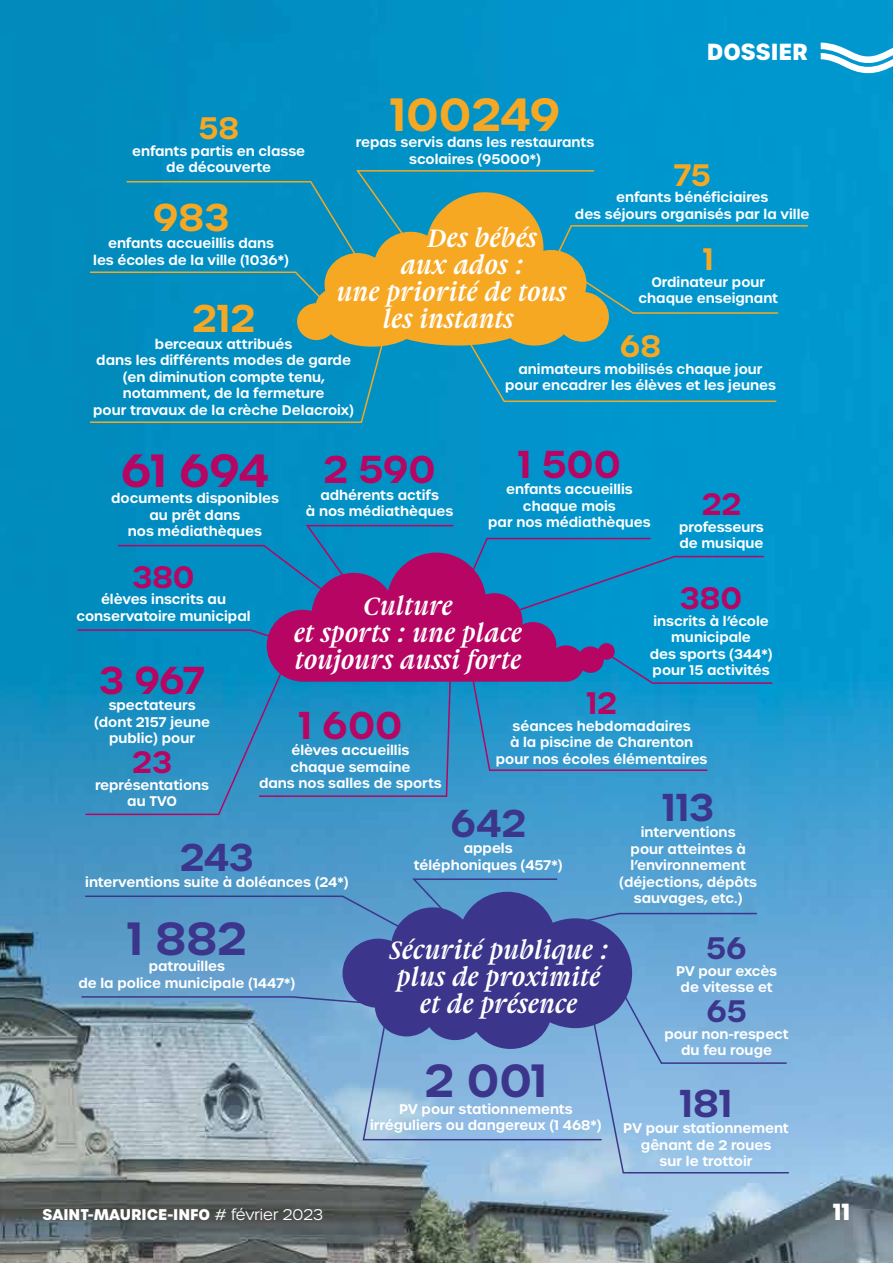
<style>
.page{position:relative;width:893px;height:1263px;background:#fff}
.page>*{position:absolute;margin:0;border:0;box-sizing:border-box;transform-origin:0 0}
.t1{font:600 45px "Urbane";color:#3b368c}
.t2{font:600 45px "Urbane";color:#f7a823}
.t3{font:600 45px "Urbane";color:#b60562}
.t4{font:600 37.5px "Urbane";color:#b60562}
.t5{font:600 37.5px "Urbane";color:#3b368c}
.t6{font:600 37.5px "Urbane";color:#f7a823}
.t7{font:600 30px "Urbane";color:#b60562}
.t8{font:600 30px "Urbane";color:#f7a823}
.t9{font:600 30px "Urbane";color:#3b368c}
.t10{font:italic 700 27px/27px "Gauthier FY";color:#fff;text-align:center}
.t11{font:700 22.5px "Urbane";color:#fff}
.t12{font:700 15px "Urbane";color:#fff}
.t13{font:600 13.5px/16.5px "Urbane";color:#fff;text-align:center}
.s1{font-weight:300}
</style>
<div class="page">
<img style="left:0;top:0;width:893px;height:1263px">
<div style="left:297px;top:314px;width:312px;height:33px;background:#f7a823"></div>
<svg style="left:464px;top:334px;width:314px;height:69px;background:#1296c0"></svg>
<div style="left:89px;top:334px;width:297px;height:90px;background:#018ec3"></div>
<svg style="left:89px;top:169px;width:720px;height:145px;background:#3b96a0"></svg>
<svg style="left:76px;top:524px;width:698px;height:292px;background:#2d7db8"></svg>
<svg style="left:84px;top:878px;width:674px;height:54px;background:#5499c9"></svg>
<svg style="left:80px;top:983px;width:710px;height:191px;background:#8cb0cd"></svg>
<svg style="left:342px;top:892px;width:290px;height:157px;background:#4857a1"></svg>
<svg style="left:821px;top:43px;width:72px;height:30px"></svg>
<h3 class="t11" style="left:707px;top:36px;width:103px">DOSSIER</h3>
<h1 class="t2" style="left:390px;top:84px;width:172px">100249</h1>
<p class="t13" style="left:356px;top:134px;width:240px">repas servis dans les restaurants scolaires (95000*)</p>
<h3 class="t8" style="left:198px;top:108px;width:42px">58</h3>
<p class="t13" style="left:132px;top:143px;width:175px">enfants partis en classe de découverte</p>
<h3 class="t8" style="left:674px;top:155px;width:39px">75</h3>
<p class="t13" style="left:575px;top:189px;width:236px">enfants bénéficiaires<br>des séjours organisés par la ville</p>
<h3 class="t8" style="left:703px;top:239px;width:12px">1</h3>
<p class="t13" style="left:638px;top:274px;width:141px">Ordinateur pour chaque enseignant</p>
<h3 class="t8" style="left:620px;top:326px;width:43px">68</h3>
<p class="t13" style="left:505px;top:361px;width:272px">animateurs mobilisés chaque jour pour encadrer les élèves et les jeunes</p>
<h2 class="t6" style="left:153px;top:193px;width:78px">983</h2>
<p class="t13" style="left:93px;top:235px;width:197px">enfants accueillis dans<br>les écoles de la ville (1036*)</p>
<h3 class="t10" style="left:428px;top:225px;width:111px">Des bébés</h3>
<h3 class="t10" style="left:401px;top:252px;width:124px">aux ados :</h3>
<h3 class="t10" style="left:338px;top:279px;width:231px">une priorité de tous</h3>
<h3 class="t10" style="left:384px;top:306px;width:132px">les instants</h3>
<h2 class="t6" style="left:192px;top:293px;width:64px">212</h2>
<p class="t13" style="left:93px;top:335px;width:262px">berceaux attribués<br>dans les différents modes de garde (en diminution compte tenu, notamment, de la fermeture<br>pour travaux de la crèche Delacroix)</p>
<h1 class="t3" style="left:121px;top:440px;width:150px">61 694</h1>
<p class="t13" style="left:111px;top:490px;width:169px">documents disponibles au prêt dans<br>nos médiathèques</p>
<h2 class="t4" style="left:323px;top:444px;width:114px">2 590</h2>
<p class="t13" style="left:306px;top:487px;width:149px">adhérents actifs<br>à nos médiathèques</p>
<h2 class="t4" style="left:518px;top:439px;width:105px">1 500</h2>
<p class="t13" style="left:488px;top:481px;width:164px">enfants accueillis chaque mois<br>par nos médiathèques</p>
<h3 class="t7" style="left:702px;top:484px;width:41px">22</h3>
<p class="t13" style="left:679px;top:518px;width:86px;text-align:left">professeurs de musique</p>
<h3 class="t7" style="left:132px;top:557px;width:64px">380</h3>
<p class="t13" style="left:77px;top:591px;width:176px">élèves inscrits au conservatoire municipal</p>
<h3 class="t7" style="left:680px;top:578px;width:64px">380</h3>
<p class="t13" style="left:650px;top:613px;width:124px">inscrits à l’école municipale<br>des sports (344*) pour 15 activités</p>
<h3 class="t10" style="left:295px;top:592px;width:230px">Culture<br>et sports : une place toujours aussi forte</h3>
<h2 class="t4" style="left:99px;top:655px;width:108px">3 967</h2>
<p class="t13" style="left:94px;top:697px;width:118px">spectateurs (dont 2157 jeune public) pour</p>
<h3 class="t7" style="left:132px;top:742px;width:41px">23</h3>
<p class="t13" style="left:95px;top:777px;width:116px">représentations au TVO</p>
<h3 class="t7" style="left:586px;top:683px;width:32px">12</h3>
<p class="t13" style="left:496px;top:717px;width:213px">séances hebdomadaires<br>à la piscine de Charenton pour nos écoles élémentaires</p>
<h2 class="t4" style="left:298px;top:700px;width:106px">1 600</h2>
<p class="t13" style="left:259px;top:742px;width:184px">élèves accueillis<br>chaque semaine<br>dans nos salles de sports</p>
<h2 class="t5" style="left:662px;top:782px;width:54px">113</h2>
<p class="t13" style="left:619px;top:824px;width:139px">interventions<br>pour atteintes à l’environnement (déjections, dépôts sauvages, etc.)</p>
<h2 class="t5" style="left:450px;top:798px;width:77px">642</h2>
<p class="t13" style="left:414px;top:840px;width:150px">appels téléphoniques (457*)</p>
<h2 class="t5" style="left:180px;top:831px;width:76px">243</h2>
<p class="t13" style="left:85px;top:874px;width:265px">interventions suite à doléances (24*)</p>
<h1 class="t1" style="left:127px;top:908px;width:122px">1 882</h1>
<p class="t13" style="left:78px;top:958px;width:218px">patrouilles<br>de la police municipale (1447*)</p>
<h3 class="t10" style="left:390px;top:936px;width:221px">Sécurité publique : plus de proximité et de présence</h3>
<h1 class="t1" style="left:425px;top:1051px;width:124px">2 001</h1>
<p class="t13" style="left:370px;top:1101px;width:233px">PV pour stationnements irréguliers ou dangereux (1 468*)</p>
<h3 class="t9" style="left:706px;top:928px;width:42px">56</h3>
<p class="t13" style="left:676px;top:963px;width:103px">PV pour excès de vitesse et</p>
<h3 class="t9" style="left:706px;top:991px;width:42px">65</h3>
<p class="t13" style="left:664px;top:1026px;width:126px">pour non-respect du feu rouge</p>
<h2 class="t5" style="left:680px;top:1078px;width:54px">181</h2>
<p class="t13" style="left:623px;top:1120px;width:167px">PV pour stationnement gênant de 2 roues<br>sur le trottoir</p>
<p class="t12" style="left:43px;top:1204px;width:282px">SAINT-MAURICE-INFO <span class="s1"># février 2023</span></p>
<h3 class="t11" style="left:833px;top:1197px;width:19px">11</h3>
</div>
